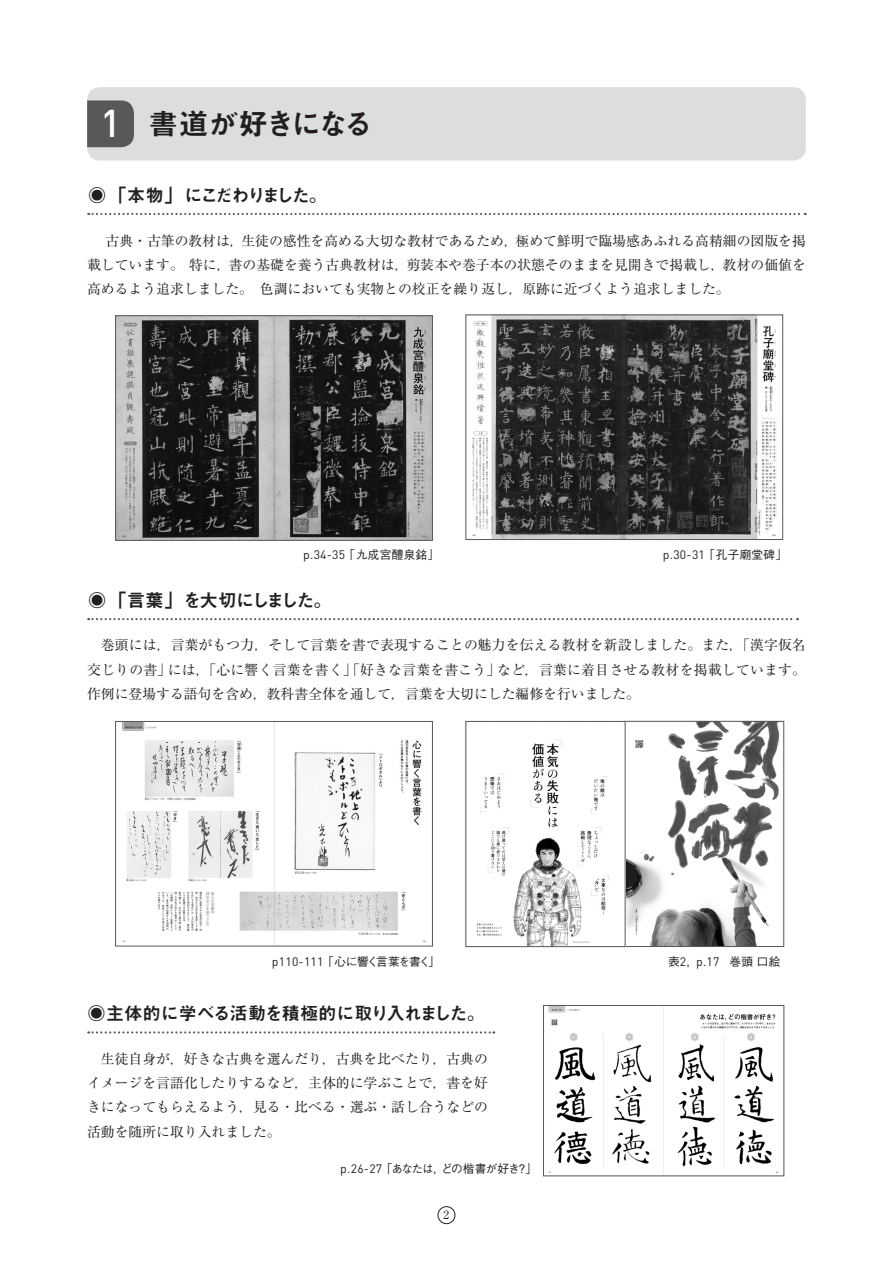
<style>
.page{position:relative;width:893px;height:1263px;background:#fff}
.page>*{position:absolute;margin:0;border:0;box-sizing:border-box;transform-origin:0 0}
.t1{font:29.7px "Midashi Go Pro MB31";letter-spacing:-.095em;color:#231f20}
.t2{font:18px "Midashi Go Pro MB31";letter-spacing:-.025em;color:#231f20}
.t3{font:18px "Midashi Go Pro MB31";letter-spacing:-.13em;color:#231f20}
.t4{font:18px "Midashi Go Pro MB31";letter-spacing:-.11em;color:#231f20}
.t5{font:13.8px/24.5px "Ryumin Pro";color:#231f20;text-align:justify}
.t6{font:500 11.7px "Gothic BBB Pr 6";letter-spacing:.005em;color:#231f20}
.t7{font:500 11.7px "Gothic BBB Pr 6";letter-spacing:-.105em;color:#231f20}
.t8{font:500 11.7px "Gothic BBB Pr 6";letter-spacing:-.11em;color:#231f20}
.t9{font:11.55px "Ryumin Pr 6";color:#231f20}
.s1{font-family:"DIN";font-weight:500;font-size:38.25px;color:#fff}
.s2{font-family:"Ryumin Pr 6"}
.s3{font-family:"DIN";font-weight:400;font-size:12.3px}
.s4{font-family:"DIN";font-weight:400;font-size:12.15px}
</style>
<div class="page">
<img style="left:472px;top:317px;width:305px;height:221px">
<div style="left:466px;top:315px;width:317px;height:225px;border:1px solid #57585a"></div>
<img style="left:117px;top:317px;width:314px;height:222px">
<div style="left:115px;top:315px;width:318px;height:226px;border:1px solid #57585a"></div>
<img style="left:122px;top:723px;width:304px;height:221px">
<div style="left:115px;top:721px;width:318px;height:225px;border:1px solid #57585a"></div>
<img style="left:548px;top:1007px;width:231px;height:167px">
<div style="left:543px;top:1005px;width:241px;height:171px;border:1px solid #57585a"></div>
<img style="left:476px;top:723px;width:304px;height:222px">
<div style="left:624px;top:721px;width:160px;height:226px;border:1px solid #57585a"></div>
<div style="left:466px;top:721px;width:159px;height:226px;border:1px solid #57585a"></div>
<div style="left:438px;top:1206px;width:17px;height:18px;border:1px solid #231f20;border-radius:50%"></div>
<div style="left:87px;top:87px;width:719px;height:74px;background:#dcdddf;border-radius:13px"></div>
<svg style="left:87px;top:100px;width:47px;height:47px;background:#5c5d5f"></svg>
<svg style="left:88px;top:213px;width:718px;height:2px"></svg>
<svg style="left:88px;top:1031px;width:406px;height:2px"></svg>
<svg style="left:88px;top:618px;width:710px;height:2px"></svg>
<h1 class="t1" style="left:100px;top:100px;width:274px"><span class="s1">1</span> 書道が好きになる</h1>
<h2 class="t3" style="left:88px;top:181px;width:240px">◉ 「本物」にこだわりました。</h2>
<p class="t5" style="left:87px;top:227px;width:720px;text-indent:18px">古典<span class="s2">・</span>古筆の教材は<span class="s2">，</span>生徒の感性を高める大切な教材であるため<span class="s2">，</span>極めて鮮明で臨場感あふれる高精細の図版を掲載しています<span class="s2">。</span>特に<span class="s2">，</span>書の基礎を養う古典教材は<span class="s2">，</span>剪装本や巻子本の状態そのままを見開きで掲載し<span class="s2">，</span>教材の価値を高めるよう追求しました<span class="s2">。</span>色調においても実物との校正を繰り返し<span class="s2">，</span>原跡に近づくよう追求しました<span class="s2">。</span></p>
<p class="t6" style="left:303px;top:545px;width:138px"><span class="s3">p.</span><span class="s4">34</span><span class="s3">-</span><span class="s4">35</span>「九成宮醴泉銘」</p>
<p class="t6" style="left:663px;top:545px;width:126px"><span class="s3">p.</span><span class="s4">30</span><span class="s3">-</span><span class="s4">31</span>「孔子廟堂碑」</p>
<h2 class="t4" style="left:88px;top:586px;width:245px">◉「言葉」を大切にしました。</h2>
<p class="t5" style="left:87px;top:632px;width:720px;text-indent:14px">巻頭には<span class="s2">，</span>言葉がもつ力<span class="s2">，</span>そして言葉を書で表現することの魅力を伝える教材を新設しました<span class="s2">。</span>また<span class="s2">，「</span>漢字仮名交じりの書<span class="s2">」</span>には<span class="s2">，「</span>心に響く言葉を書く<span class="s2">」「</span>好きな言葉を書こう<span class="s2">」</span>など<span class="s2">，</span>言葉に着目させる教材を掲載しています<span class="s2">。</span>作例に登場する語句を含め<span class="s2">，</span>教科書全体を通して<span class="s2">，</span>言葉を大切にした編修を行いました<span class="s2">。</span></p>
<p class="t8" style="left:272px;top:952px;width:170px"><span class="s3">p</span><span class="s4">110</span><span class="s3">-</span><span class="s4">111</span>「心に響く言葉を書く」</p>
<p class="t6" style="left:668px;top:952px;width:114px">表<span class="s4">2</span>，<span class="s3">p.</span><span class="s4">17</span> 巻頭口絵</p>
<h2 class="t2" style="left:88px;top:999px;width:399px">◉主体的に学べる活動を積極的に取り入れました。</h2>
<p class="t5" style="left:87px;top:1045px;width:402px;text-indent:14px">生徒自身が<span class="s2">，</span>好きな古典を選んだり<span class="s2">，</span>古典を比べたり<span class="s2">，</span>古典のイメージを言語化したりするなど<span class="s2">，</span>主体的に学ぶことで<span class="s2">，</span>書を好きになってもらえるよう<span class="s2">，</span>見る<span class="s2">・</span>比べる<span class="s2">・</span>選ぶ<span class="s2">・</span>話し合うなどの活動を随所に取り入れました<span class="s2">。</span></p>
<p class="t7" style="left:340px;top:1159px;width:199px"><span class="s3">p.</span><span class="s4">26</span><span class="s3">-</span><span class="s4">27</span>「あなたは，どの楷書が好き？」</p>
<p class="t9" style="left:443px;top:1206px;width:7px">2</p>
</div>
